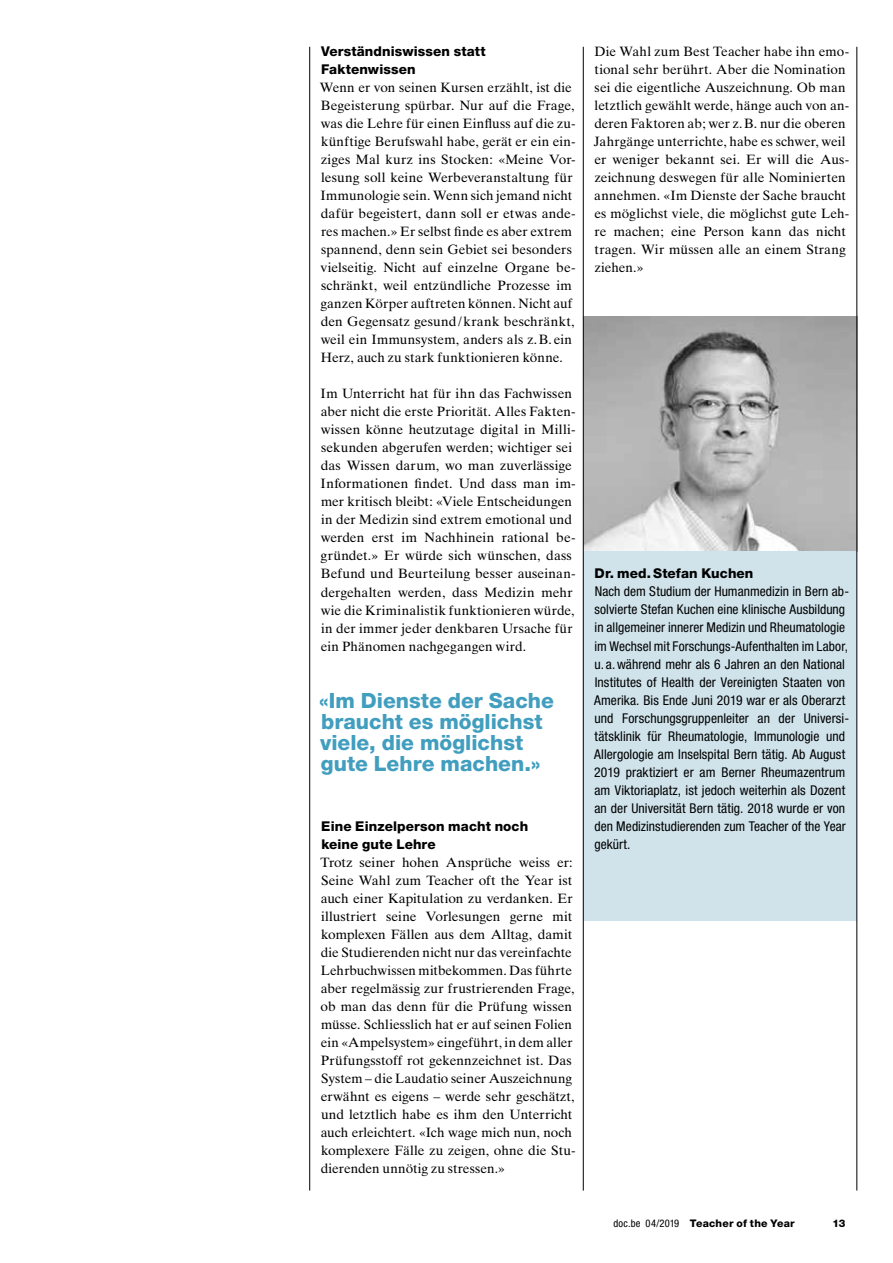
<style>
.page{position:relative;width:893px;height:1263px;background:#fff}
.page>*{position:absolute;margin:0;border:0;box-sizing:border-box;transform-origin:0 0}
.t1{font:800 21px/21px "Helvetica Neue LT Std";color:#419ebf}
.t2{font:13.5px/18px "Times Ten";letter-spacing:.005em;color:#000}
.t3{font:condensed 13.5px/18px "Helvetica Neue LT Std";letter-spacing:.005em;color:#000}
.t4{font:800 13.5px/18px "Helvetica Neue LT Std";letter-spacing:.01em;color:#000}
.t5{font:800 10.5px "Helvetica Neue LT Std";letter-spacing:.02em;color:#000}
.s1{font-weight:400;font-stretch:condensed}
</style>
<div class="page">
<hr style="left:309px;top:47px;width:1px;height:1143px;background:#000">
<img style="left:584px;top:317px;width:273px;height:234px">
<div style="left:583px;top:551px;width:274px;height:369px;background:#d0e3eb"></div>
<hr style="left:583px;top:47px;width:1px;height:1143px;background:#000">
<hr style="left:857px;top:47px;width:1px;height:1143px;background:#000">
<p class="t4" style="left:321px;top:43px;width:166px">Verständniswissen statt<br>Faktenwissen</p>
<p class="t2" style="left:320px;top:79px;width:257px">Wenn er von seinen Kursen erzählt, ist die Begeisterung spürbar. Nur auf die Frage, was die Lehre für einen Einfluss auf die zu&shy;künftige Berufswahl habe, gerät er ein ein&shy;ziges Mal kurz ins Stocken: «Meine Vor&shy;lesung soll keine Werbeveranstaltung für Immunologie sein. Wenn sich jemand nicht dafür begeistert, dann soll er etwas ande&shy;res machen.» Er selbst finde es aber extrem spannend, denn sein Gebiet sei besonders vielseitig. Nicht auf einzelne Organe be&shy;schränkt, weil entzündliche Prozesse im ganzen Körper auftreten können. Nicht auf den Gegensatz gesund/krank beschränkt, weil ein Immunsystem, anders als z.B.ein Herz, auch zu stark funktionieren könne.</p>
<p class="t2" style="left:320px;top:385px;width:257px">Im Unterricht hat für ihn das Fachwissen aber nicht die erste Priorität. Alles Fakten&shy;wissen könne heutzutage digital in Milli&shy;sekunden abgerufen werden; wichtiger sei das Wissen darum, wo man zuverlässige Informationen findet. Und dass man im&shy;mer kritisch bleibt: «Viele Entscheidungen in der Medizin sind extrem emotional und werden erst im Nachhinein rational be&shy;gründet.» Er würde sich wünschen, dass Befund und Beurteilung besser auseinan&shy;dergehalten werden, dass Medizin mehr wie die Kriminalistik funktionieren würde, in der immer jeder denkbaren Ursache für ein Phänomen nachgegangen wird.</p>
<h1 class="t1" style="left:319px;top:689px;width:236px">«Im Dienste der Sache braucht es möglichst viele, die möglichst gute Lehre machen.»</h1>
<p class="t4" style="left:321px;top:817px;width:208px">Eine Einzelperson macht noch keine gute Lehre</p>
<p class="t2" style="left:320px;top:853px;width:257px">Trotz seiner hohen Ansprüche weiss er:<br>Seine Wahl zum Teacher oft the Year ist auch einer Kapitulation zu verdanken. Er illustriert seine Vorlesungen gerne mit komplexen Fällen aus dem Alltag, damit die Studierenden nicht nur das vereinfachte Lehrbuchwissen mitbekommen. Das führte aber regelmässig zur frustrierenden Frage, ob man das denn für die Prüfung wissen müsse. Schliesslich hat er auf seinen Folien ein «Ampelsystem» eingeführt, in dem aller Prüfungsstoff rot gekennzeichnet ist. Das System – die Laudatio seiner Auszeichnung erwähnt es eigens – werde sehr geschätzt, und letztlich habe es ihm den Unterricht auch erleichtert. «Ich wage mich nun, noch komplexere Fälle zu zeigen, ohne die Stu&shy;dierenden unnötig zu stressen.»</p>
<p class="t2" style="left:594px;top:43px;width:257px">Die Wahl zum Best Teacher habe ihn emo&shy;tional sehr berührt. Aber die Nomination sei die eigentliche Auszeichnung. Ob man letztlich gewählt werde, hänge auch von an&shy;deren Faktoren ab; wer z.B. nur die oberen Jahrgänge unterrichte, habe es schwer, weil er weniger bekannt sei. Er will die Aus&shy;zeichnung deswegen für alle Nominierten annehmen. «Im Dienste der Sache braucht es möglichst viele, die möglichst gute Leh&shy;re machen; eine Person kann das nicht tragen. Wir müssen alle an einem Strang ziehen.»</p>
<p class="t4" style="left:595px;top:565px;width:160px">Dr. med. Stefan Kuchen</p>
<p class="t3" style="left:594px;top:583px;width:257px">Nach dem Studium der Humanmedizin in Bern ab&shy;solvierte Stefan Kuchen eine klinische Ausbildung in allgemeiner innerer Medizin und Rheumatologie im Wechsel mit Forschungs-Aufenthalten im Labor, u. a.während mehr als 6 Jahren an den National Institutes of Health der Vereinigten Staaten von Amerika. Bis Ende Juni 2019 war er als Oberarzt und Forschungsgruppenleiter an der Universi&shy;tätsklinik für Rheumatologie, Immunologie und Allergologie am Inselspital Bern tätig. Ab August 2019 praktiziert er am Berner Rheumazentrum am Viktoriaplatz, ist jedoch weiterhin als Dozent an der Universität Bern tätig. 2018 wurde er von den Medizinstudierenden zum Teacher of the Year gekürt.</p>
<p class="t5" style="left:614px;top:1216px;width:183px"><span class="s1">doc.be 04/2019</span> Teacher of the Year</p>
<p class="t5" style="left:833px;top:1216px;width:14px">13</p>
</div>
